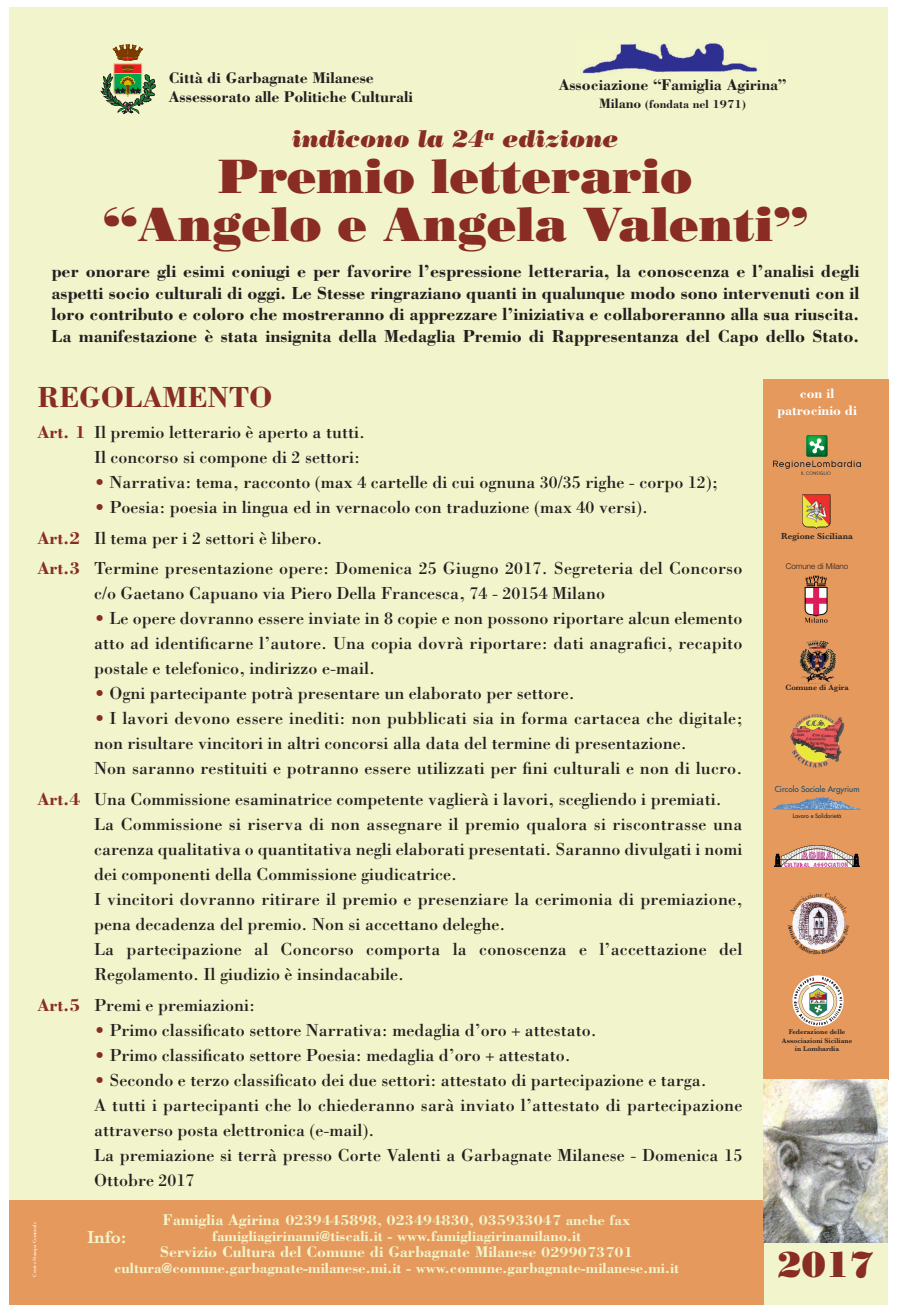
<style>
.page{position:relative;width:897px;height:1314px;background:#fff}
.page>*{position:absolute;margin:0;border:0;box-sizing:border-box;transform-origin:0 0}
.t1{font:48px/48px "Bodoni Std Poster";color:#892c24;text-align:center}
.t2{font:36px "Bodoni Std Poster";color:#892c24}
.t3{font:700 30px "Bodoni Std";color:#892c24}
.t4{font:italic 24px "Bodoni Std Poster";color:#892c24}
.t5{font:18px/25px "Bodoni Std";color:#231f20}
.t6{font:700 18px/21.6px "Bodoni Std";color:#231f20;text-align:justify}
.t7{font:600 18px "Baskerville";color:#f2f5cb}
.t8{font:700 16px/19.2px "Bodoni Std";color:#231f20}
.t9{font:700 16px "Bodoni Std";color:#f2f5cb}
.t10{font:700 15px/16px "Bodoni Std";color:#f2f5cb;text-align:center}
.t11{font:700 14px/16.8px "Bodoni Std";color:#fff;text-align:center}
.t12{font:700 12px "Bodoni Std";color:#231f20}
.t13{font:600 9px "Baskerville";color:#231f20}
.t14{font:500 8px "Futura Std";color:#144c6e}
.t15{font:300 8px "Helvetica Neue";color:#231f20}
.t16{font:600 8px "Baskerville";color:#231f20}
.t17{font:600 7px/8.4px "Baskerville";color:#231f20;text-align:center}
.t18{font:600 6px "Baskerville";color:#231f20}
.t19{font:500 5.7px "Futura Std";color:#231f20}
.t20{font:5px "Bodoni Std";color:#fff}
.s1{font-size:14px}
.s2{font-weight:700;color:#892c24}
.s3{color:#892c24}
.s4{font-size:16px}
.s5{font-size:15px}
</style>
<div class="page">
<div style="left:9px;top:7px;width:879px;height:1298px;background:#f2f5cb"></div>
<div style="left:9px;top:1201px;width:754px;height:104px;background:#e6995c"></div>
<img style="left:582px;top:43px;width:176px;height:31px">
<svg style="left:101px;top:44px;width:54px;height:70px"></svg>
<div style="left:763px;top:379px;width:125px;height:700px;background:#e6995c"></div>
<img style="left:799px;top:640px;width:37px;height:43px">
<img style="left:774px;top:846px;width:85px;height:20px">
<img style="left:790px;top:714px;width:54px;height:53px">
<img style="left:802px;top:494px;width:29px;height:34px">
<img style="left:772px;top:797px;width:89px;height:12px">
<img style="left:792px;top:898px;width:53px;height:52px;border-radius:50%">
<img style="left:774px;top:436px;width:86px;height:39px">
<img style="left:792px;top:975px;width:51px;height:51px;border-radius:50%">
<img style="left:804px;top:575px;width:24px;height:48px">
<img style="left:763px;top:1079px;width:125px;height:164px">
<svg style="left:794px;top:897px;width:49px;height:17px"></svg>
<svg style="left:792px;top:924px;width:53px;height:26px"></svg>
<p class="t8" style="left:169px;top:68px;width:245px">Città di Garbagnate Milanese<br>Assessorato alle Politiche Culturali</p>
<p class="t8" style="left:559px;top:75px;width:229px">Associazione “Famiglia Agirina”</p>
<p class="t12" style="left:599px;top:97px;width:148px"><span class="s1">Milano</span> (fondata nel 1971)</p>
<h3 class="t4" style="left:292px;top:130px;width:328px">indicono la 24<sup>a</sup> edizione</h3>
<h1 class="t1" style="left:103px;top:152px;width:706px">Premio letterario<br>“Angelo e Angela Valenti”</h1>
<p class="t6" style="left:52px;top:260px;width:809px">per onorare gli esimi coniugi e per favorire l’espressione letteraria, la conoscenza e l’analisi degli aspetti socio culturali di oggi. Le Stesse ringraziano quanti in qualunque modo sono intervenuti con il loro contributo e coloro che mostreranno di apprezzare l’iniziativa e collaboreranno alla sua riuscita.<br>La manifestazione è stata insignita della Medaglia Premio di Rappresentanza del Capo dello Stato.</p>
<h3 class="t3" style="left:37px;top:380px;width:237px">REGOLAMENTO</h3>
<p class="t5" style="left:37px;top:419px;width:329px;text-align:right"><span class="s2">Art. 1</span> Il premio letterario è aperto a tutti.<br>Il concorso si compone di 2 settori:</p>
<p class="t5" style="left:94px;top:469px;width:625px"><span class="s3">•</span> Narrativa: tema, racconto (max 4 cartelle di cui ognuna 30/35 righe - corpo 12);</p>
<p class="t5" style="left:37px;top:492px;width:706px;line-height:30.7px;text-indent:57px"><span class="s3">•</span> Poesia: poesia in lingua ed in vernacolo con traduzione (max 40 versi).<br><span class="s2">Art.2</span> Il tema per i 2 settori è libero.<br><span class="s2">Art.3</span> Termine presentazione opere: Domenica 25 Giugno 2017. Segreteria del Concorso</p>
<p class="t5" style="left:94px;top:581px;width:512px">c/o Gaetano Capuano via Piero Della Francesca, 74 - 20154 Milano</p>
<p class="t5" style="left:94px;top:606px;width:650px;text-align:justify"><span class="s3">•</span> Le opere dovranno essere inviate in 8 copie e non possono riportare alcun elemento atto ad identificarne l’autore. Una copia dovrà riportare: dati anagrafici, recapito postale e telefonico, indirizzo e-mail.</p>
<p class="t5" style="left:94px;top:681px;width:482px"><span class="s3">•</span> Ogni partecipante potrà presentare un elaborato per settore.</p>
<p class="t5" style="left:94px;top:706px;width:650px"><span class="s3">•</span> I lavori devono essere inediti: non pubblicati sia in forma cartacea che digitale; non risultare vincitori in altri concorsi alla data del termine di presentazione.<br>Non saranno restituiti e potranno essere utilizzati per fini culturali e non di lucro.</p>
<p class="t5" style="left:94px;top:786px;width:650px;text-indent:-57px"><span class="s2">Art.4</span> Una Commissione esaminatrice competente vaglierà i lavori, scegliendo i premiati.<br>La Commissione si riserva di non assegnare il premio qualora si riscontrasse una carenza qualitativa o quantitativa negli elaborati presentati. Saranno divulgati i nomi dei componenti della Commissione giudicatrice.<br>I vincitori dovranno ritirare il premio e presenziare la cerimonia di premiazione, pena decadenza del premio. Non si accettano deleghe.<br>La partecipazione al Concorso comporta la conoscenza e l’accettazione del Regolamento. Il giudizio è insindacabile.</p>
<p class="t5" style="left:37px;top:992px;width:219px"><span class="s2">Art.5</span> Premi e premiazioni:</p>
<p class="t5" style="left:94px;top:1017px;width:504px"><span class="s3">•</span> Primo classificato settore Narrativa: medaglia d’oro + attestato.</p>
<p class="t5" style="left:94px;top:1042px;width:478px"><span class="s3">•</span> Primo classificato settore Poesia: medaglia d’oro + attestato.</p>
<p class="t5" style="left:94px;top:1067px;width:650px"><span class="s3">•</span> Secondo e terzo classificato dei due settori: attestato di partecipazione e targa.<br>A tutti i partecipanti che lo chiederanno sarà inviato l’attestato di partecipazione attraverso posta elettronica (e-mail).<br>La premiazione si terrà presso Corte Valenti a Garbagnate Milanese - Domenica 15<br>Ottobre 2017</p>
<p class="t20" style="left:32px;top:1277px;width:56px;rotate:-90deg">Centro Stampa Comunale</p>
<p class="t10" style="left:163px;top:1212px;width:469px"><span class="s4">Famiglia Agirina</span> 0239445898, 023494830, 035933047 anche fax famigliagirinami@tiscali.it - www.famigliagirinamilano.it</p>
<p class="t9" style="left:160px;top:1242px;width:474px">Servizio Cultura del Comune di Garbagnate Milanese <span class="s5">0299073701</span></p>
<p class="t10" style="left:114px;top:1260px;width:566px">cultura@comune.garbagnate-milanese.mi.it - www.comune.garbagnate-milanese.mi.it</p>
<p class="t7" style="left:87px;top:1226px;width:40px">Info:</p>
<p class="t11" style="left:777px;top:385px;width:81px">con il patrocinio di</p>
<p class="t13" style="left:781px;top:530px;width:73px">Regione Siciliana</p>
<p class="t15" style="left:786px;top:561px;width:64px">Comune di Milano</p>
<p class="t16" style="left:785px;top:683px;width:65px">Comune di Agira</p>
<p class="t14" style="left:774px;top:785px;width:86px">Circolo Sociale Argyrium</p>
<p class="t19" style="left:793px;top:813px;width:50px">Lavoro e Solidarietà</p>
<p class="t18" style="left:817px;top:949px;width:5px">o</p>
<p class="t17" style="left:782px;top:1028px;width:72px">Federazione delle<br>Associazioni Siciliane in Lombardia</p>
<h2 class="t2" style="left:778px;top:1243px;width:98px">2017</h2>
</div>
